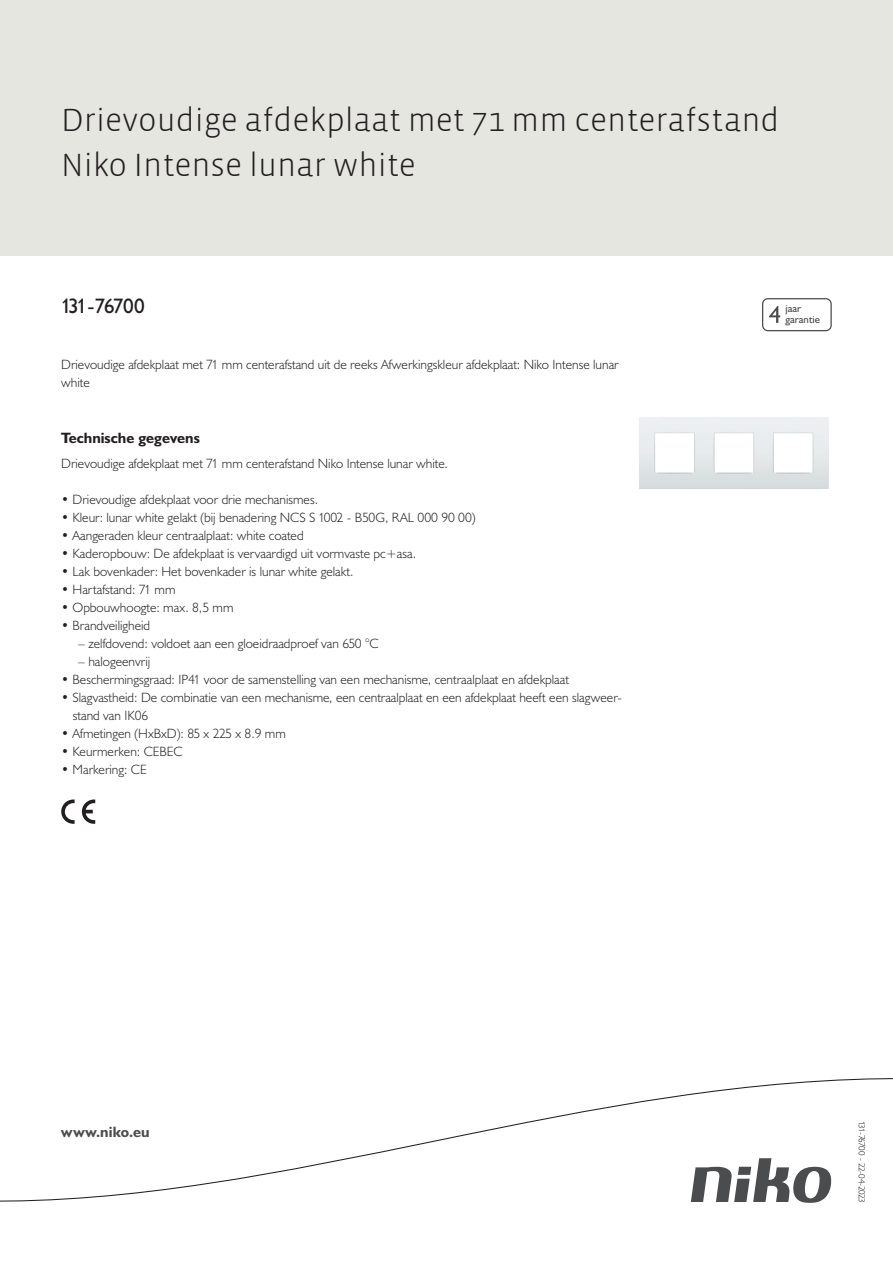
<style>
.page{position:relative;width:893px;height:1263px;background:#fff}
.page>*{position:absolute;margin:0;border:0;box-sizing:border-box;transform-origin:0 0}
.Title_datasheets{font:300 33px/45px "Vista Sans";color:#231f20}
.Article_number{font:21px "Humanist 521 BT";letter-spacing:-.07em;color:#231f20}
.Titles_parts{font:700 15px "Humanist 521 BT";color:#231f20}
.titel_afbeelding{font:700 15px "Humanist 521 BT";letter-spacing:.005em;color:#4b4c4d}
.USP_Bullets{font:300 13.5px/18px "Humanist 521 BT";color:#231f20}
.Platte_tekst_CAB{font:300 13.5px/18px "Humanist 521 BT";color:#231f20}
.USP_Bullets_level_2{font:300 13.5px "Humanist 521 BT";color:#231f20}
.t1{font:10.8px/10.8px "Humanist 521 BT";color:#4b4c4d}
.Revision{font:300 9px "Humanist 521 BT";letter-spacing:-.05em;color:#231f20}
</style>
<div class="page">
<div style="left:0;top:0;width:893px;height:255px;background:#e6e6e0"></div>
<svg style="left:82px;top:799px;width:13px;height:25px"></svg>
<svg style="left:61px;top:799px;width:14px;height:25px"></svg>
<svg style="left:762px;top:298px;width:70px;height:33px"></svg>
<svg style="left:0;top:1078px;width:893px;height:125px"></svg>
<img style="left:639px;top:417px;width:190px;height:72px">
<p class="Title_datasheets" style="left:61px;top:98px;width:720px">Drievoudige afdekplaat met 71 mm centerafstand<br>Niko Intense lunar white</p>
<p class="Article_number" style="left:61px;top:293px;width:85px">131-76700</p>
<p class="t1" style="left:785px;top:303px;width:36px">jaar garantie</p>
<p class="Platte_tekst_CAB" style="left:61px;top:355px;width:559px">Drievoudige afdekplaat met 71 mm centerafstand uit de reeks Afwerkingskleur afdekplaat: Niko Intense lunar white</p>
<p class="Titles_parts" style="left:61px;top:429px;width:140px">Technische gegevens</p>
<p class="Platte_tekst_CAB" style="left:61px;top:454px;width:388px">Drievoudige afdekplaat met 71 mm centerafstand Niko Intense lunar white.</p>
<p class="USP_Bullets" style="left:61px;top:490px;width:258px">• Drievoudige afdekplaat voor drie mechanismes.</p>
<p class="USP_Bullets" style="left:61px;top:508px;width:416px">• Kleur: lunar white gelakt (bij benadering NCS S 1002 - B50G, RAL 000 90 00)</p>
<p class="USP_Bullets" style="left:61px;top:526px;width:244px">• Aangeraden kleur centraalplaat: white coated</p>
<p class="USP_Bullets" style="left:61px;top:544px;width:356px">• Kaderopbouw: De afdekplaat is vervaardigd uit vormvaste pc+asa.</p>
<p class="USP_Bullets" style="left:61px;top:562px;width:294px">• Lak bovenkader: Het bovenkader is lunar white gelakt.</p>
<p class="USP_Bullets" style="left:61px;top:580px;width:116px">• Hartafstand: 71 mm</p>
<p class="USP_Bullets" style="left:61px;top:598px;width:174px">• Opbouwhoogte: max. 8,5 mm</p>
<p class="USP_Bullets" style="left:61px;top:616px;width:91px">• Brandveiligheid</p>
<p class="USP_Bullets_level_2" style="left:78px;top:635px;width:302px">– zelfdovend: voldoet aan een gloeidraadproef van 650 °C</p>
<p class="USP_Bullets_level_2" style="left:78px;top:653px;width:73px">– halogeenvrij</p>
<p class="USP_Bullets" style="left:61px;top:670px;width:509px">• Beschermingsgraad: IP41 voor de samenstelling van een mechanisme, centraalplaat en afdekplaat</p>
<p class="USP_Bullets" style="left:73px;top:688px;width:550px;text-indent:-12px">• Slagvastheid: De combinatie van een mechanisme, een centraalplaat en een afdekplaat heeft een slagweer&shy;stand van IK06</p>
<p class="USP_Bullets" style="left:61px;top:724px;width:226px">• Afmetingen (HxBxD): 85 x 225 x 8.9 mm</p>
<p class="USP_Bullets" style="left:61px;top:742px;width:123px">• Keurmerken: CEBEC</p>
<p class="USP_Bullets" style="left:61px;top:760px;width:87px">• Markering: CE</p>
<p class="titel_afbeelding" style="left:61px;top:1122px;width:90px">www.niko.eu</p>
<p class="Revision" style="left:868px;top:1121px;width:83px;rotate:90deg">131-76700 - 22-04-2023</p>
</div>
